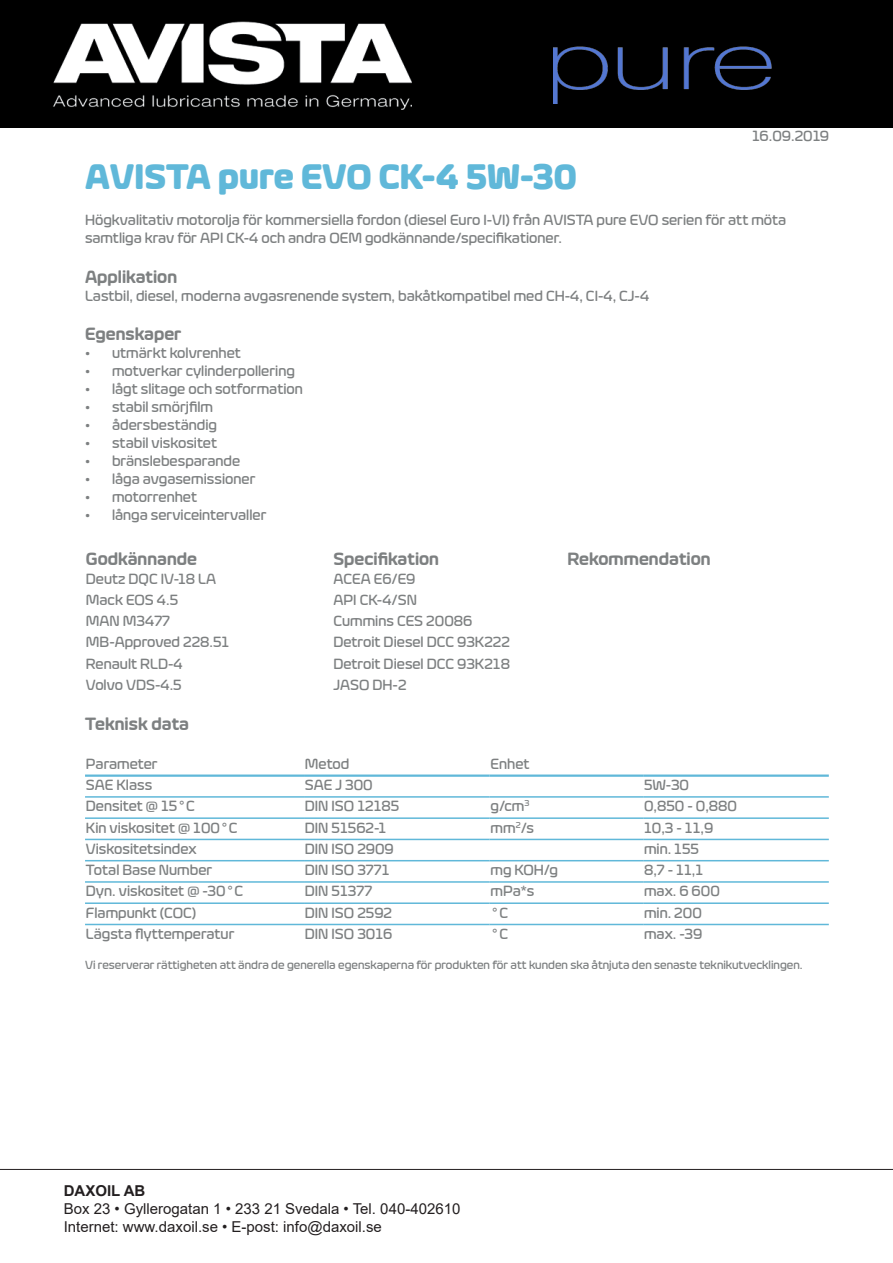
<style>
.page{position:relative;width:893px;height:1263px;background:#fff}
.page>*{position:absolute;margin:0;border:0;box-sizing:border-box;transform-origin:0 0}
.Rubrik{font:700 36px "Eurosoft W03";color:#60b8d9}
.Underrubrik{font:600 18px "Eurosoft W03";color:#7d8081}
.Stycke{font:500 15px/18px "Eurosoft W03";color:#7d8081}
.t1{font:15px "Arial";color:#231f20}
.t2{font:700 15px "Arial";color:#231f20}
.Stycke-2{font:15px "Franklin Gothic";color:#7d8081}
.Stycke-3{font:500 12px "Eurosoft W03";color:#7d8081}
.s1{font-family:"Franklin Gothic";font-weight:400}
.s2{font-family:"Eurosoft W03";font-weight:500}
</style>
<div class="page">
<img style="left:0;top:0;width:893px;height:128px">
<hr style="left:0;top:1169px;width:893px;height:1px;background:#231f20">
<hr style="left:85px;top:817px;width:219px;height:2px;background:#60b8d9">
<hr style="left:304px;top:817px;width:186px;height:2px;background:#60b8d9">
<hr style="left:490px;top:817px;width:153px;height:2px;background:#60b8d9">
<hr style="left:643px;top:817px;width:186px;height:2px;background:#60b8d9">
<hr style="left:85px;top:839px;width:219px;height:1px;background:#60b8d9">
<hr style="left:304px;top:839px;width:186px;height:1px;background:#60b8d9">
<hr style="left:490px;top:839px;width:153px;height:1px;background:#60b8d9">
<hr style="left:643px;top:839px;width:186px;height:1px;background:#60b8d9">
<hr style="left:85px;top:860px;width:219px;height:1px;background:#60b8d9">
<hr style="left:304px;top:860px;width:186px;height:1px;background:#60b8d9">
<hr style="left:490px;top:860px;width:153px;height:1px;background:#60b8d9">
<hr style="left:643px;top:860px;width:186px;height:1px;background:#60b8d9">
<hr style="left:85px;top:881px;width:219px;height:2px;background:#60b8d9">
<hr style="left:304px;top:881px;width:186px;height:2px;background:#60b8d9">
<hr style="left:490px;top:881px;width:153px;height:2px;background:#60b8d9">
<hr style="left:643px;top:881px;width:186px;height:2px;background:#60b8d9">
<hr style="left:85px;top:902px;width:219px;height:2px;background:#60b8d9">
<hr style="left:304px;top:902px;width:186px;height:2px;background:#60b8d9">
<hr style="left:490px;top:902px;width:153px;height:2px;background:#60b8d9">
<hr style="left:643px;top:902px;width:186px;height:2px;background:#60b8d9">
<hr style="left:85px;top:924px;width:219px;height:1px;background:#60b8d9">
<hr style="left:304px;top:924px;width:186px;height:1px;background:#60b8d9">
<hr style="left:490px;top:924px;width:153px;height:1px;background:#60b8d9">
<hr style="left:643px;top:924px;width:186px;height:1px;background:#60b8d9">
<hr style="left:85px;top:774px;width:219px;height:3px;background:#60b8d9">
<hr style="left:304px;top:774px;width:186px;height:3px;background:#60b8d9">
<hr style="left:490px;top:774px;width:153px;height:3px;background:#60b8d9">
<hr style="left:643px;top:774px;width:186px;height:3px;background:#60b8d9">
<hr style="left:85px;top:796px;width:219px;height:2px;background:#60b8d9">
<hr style="left:304px;top:796px;width:186px;height:2px;background:#60b8d9">
<hr style="left:490px;top:796px;width:153px;height:2px;background:#60b8d9">
<hr style="left:643px;top:796px;width:186px;height:2px;background:#60b8d9">
<img style="left:553px;top:32px;width:257px;height:72px">
<p class="Stycke" style="left:752px;top:127px;width:79px">16.09.2019</p>
<p class="Rubrik" style="left:85px;top:155px;width:493px">AVISTA pure EVO CK-4 5W-30</p>
<p class="Stycke" style="left:85px;top:211px;width:703px">Högkvalitativ motorolja för kommersiella fordon (diesel Euro I-VI) från AVISTA pure EVO serien för att möta samtliga krav för API CK-4 och andra OEM godkännande/specifikationer.</p>
<p class="Underrubrik" style="left:85px;top:266px;width:94px">Applikation</p>
<p class="Stycke" style="left:85px;top:287px;width:566px">Lastbil, diesel, moderna avgasrenende system, bakåtkompatibel med CH-4, CI-4, CJ-4</p>
<p class="Underrubrik" style="left:85px;top:324px;width:98px">Egenskaper</p>
<p class="Stycke" style="left:85px;top:344px;width:157px">• utmärkt kolvrenhet</p>
<p class="Stycke" style="left:85px;top:362px;width:211px">• motverkar cylinderpollering</p>
<p class="Stycke" style="left:85px;top:380px;width:219px">• lågt slitage och sotformation</p>
<p class="Stycke" style="left:85px;top:398px;width:130px">• stabil smörjfilm</p>
<p class="Stycke" style="left:85px;top:416px;width:134px">• ådersbeständig</p>
<p class="Stycke" style="left:85px;top:434px;width:133px">• stabil viskositet</p>
<p class="Stycke" style="left:85px;top:452px;width:157px">• bränslebesparande</p>
<p class="Stycke" style="left:85px;top:470px;width:172px">• låga avgasemissioner</p>
<p class="Stycke" style="left:85px;top:488px;width:114px">• motorrenhet</p>
<p class="Stycke" style="left:85px;top:506px;width:183px">• långa serviceintervaller</p>
<p class="Underrubrik" style="left:86px;top:549px;width:113px">Godkännande</p>
<p class="Underrubrik" style="left:333px;top:549px;width:107px">Specifikation</p>
<p class="Underrubrik" style="left:567px;top:549px;width:145px">Rekommendation</p>
<p class="Stycke" style="left:86px;top:570px;width:132px">Deutz DQC IV-18 LA</p>
<p class="Stycke" style="left:333px;top:570px;width:84px">ACEA E6/E9</p>
<p class="Stycke" style="left:86px;top:591px;width:94px">Mack EOS 4.5</p>
<p class="Stycke" style="left:333px;top:591px;width:85px">API CK-4/SN</p>
<p class="Stycke" style="left:86px;top:612px;width:86px">MAN M3477</p>
<p class="Stycke" style="left:333px;top:612px;width:140px">Cummins CES 20086</p>
<p class="Stycke" style="left:86px;top:633px;width:145px">MB-Approved 228.51</p>
<p class="Stycke" style="left:333px;top:633px;width:178px">Detroit Diesel DCC 93K222</p>
<p class="Stycke" style="left:86px;top:655px;width:98px">Renault RLD-4</p>
<p class="Stycke" style="left:333px;top:655px;width:178px">Detroit Diesel DCC 93K218</p>
<p class="Stycke" style="left:86px;top:676px;width:97px">Volvo VDS-4.5</p>
<p class="Stycke" style="left:333px;top:676px;width:75px">JASO DH-2</p>
<p class="Underrubrik" style="left:85px;top:714px;width:106px">Teknisk data</p>
<p class="Stycke" style="left:86px;top:755px;width:73px">Parameter</p>
<p class="Stycke" style="left:305px;top:755px;width:46px">Metod</p>
<p class="Stycke" style="left:491px;top:755px;width:41px">Enhet</p>
<p class="Stycke" style="left:86px;top:776px;width:68px">SAE Klass</p>
<p class="Stycke" style="left:305px;top:776px;width:69px">SAE J 300</p>
<p class="Stycke" style="left:644px;top:776px;width:47px">5W-30</p>
<p class="Stycke" style="left:86px;top:797px;width:110px">Densitet @ 15<span class="s1">°</span>C</p>
<p class="Stycke" style="left:305px;top:797px;width:96px">DIN ISO 12185</p>
<p class="Stycke" style="left:491px;top:797px;width:40px">g/cm<sup>3</sup></p>
<p class="Stycke" style="left:644px;top:797px;width:95px">0,850 - 0,880</p>
<p class="Stycke" style="left:86px;top:818px;width:153px">Kin viskositet @ 100<span class="s1">°</span>C</p>
<p class="Stycke" style="left:305px;top:818px;width:83px">DIN 51562-1</p>
<p class="Stycke" style="left:491px;top:818px;width:45px">mm<sup>2</sup>/s</p>
<p class="Stycke" style="left:644px;top:818px;width:71px">10,3 - 11,9</p>
<p class="Stycke" style="left:86px;top:840px;width:112px">Viskositetsindex</p>
<p class="Stycke" style="left:305px;top:840px;width:90px">DIN ISO 2909</p>
<p class="Stycke" style="left:644px;top:840px;width:57px">min. 155</p>
<p class="Stycke" style="left:86px;top:861px;width:128px">Total Base Number</p>
<p class="Stycke" style="left:305px;top:861px;width:86px">DIN ISO 3771</p>
<p class="Stycke" style="left:491px;top:861px;width:69px">mg KOH/g</p>
<p class="Stycke" style="left:644px;top:861px;width:61px">8,7 - 11,1</p>
<p class="Stycke" style="left:86px;top:882px;width:159px">Dyn. viskositet @ -30<span class="s1">°</span>C</p>
<p class="Stycke" style="left:305px;top:882px;width:69px">DIN 51377</p>
<p class="Stycke" style="left:491px;top:882px;width:45px">mPa*s</p>
<p class="Stycke" style="left:644px;top:882px;width:77px">max. 6 600</p>
<p class="Stycke" style="left:86px;top:903px;width:112px">Flampunkt (COC)</p>
<p class="Stycke" style="left:305px;top:903px;width:89px">DIN ISO 2592</p>
<p class="Stycke-2" style="left:491px;top:903px;width:19px">°<span class="s2">C</span></p>
<p class="Stycke" style="left:644px;top:903px;width:59px">min. 200</p>
<p class="Stycke" style="left:86px;top:925px;width:150px">Lägsta flyttemperatur</p>
<p class="Stycke" style="left:305px;top:925px;width:89px">DIN ISO 3016</p>
<p class="Stycke-2" style="left:491px;top:925px;width:19px">°<span class="s2">C</span></p>
<p class="Stycke" style="left:644px;top:925px;width:60px">max. -39</p>
<p class="Stycke-3" style="left:85px;top:958px;width:719px">Vi reserverar rättigheten att ändra de generella egenskaperna för produkten för att kunden ska åtnjuta den senaste teknikutvecklingen.</p>
<p class="t2" style="left:64px;top:1180px;width:83px">DAXOIL AB</p>
<p class="t1" style="left:64px;top:1199px;width:398px">Box 23 • Gyllerogatan 1 • 233 21 Svedala • Tel. 040-402610</p>
<p class="t1" style="left:64px;top:1217px;width:320px">Internet: www.daxoil.se • E-post: info@daxoil.se</p>
</div>
